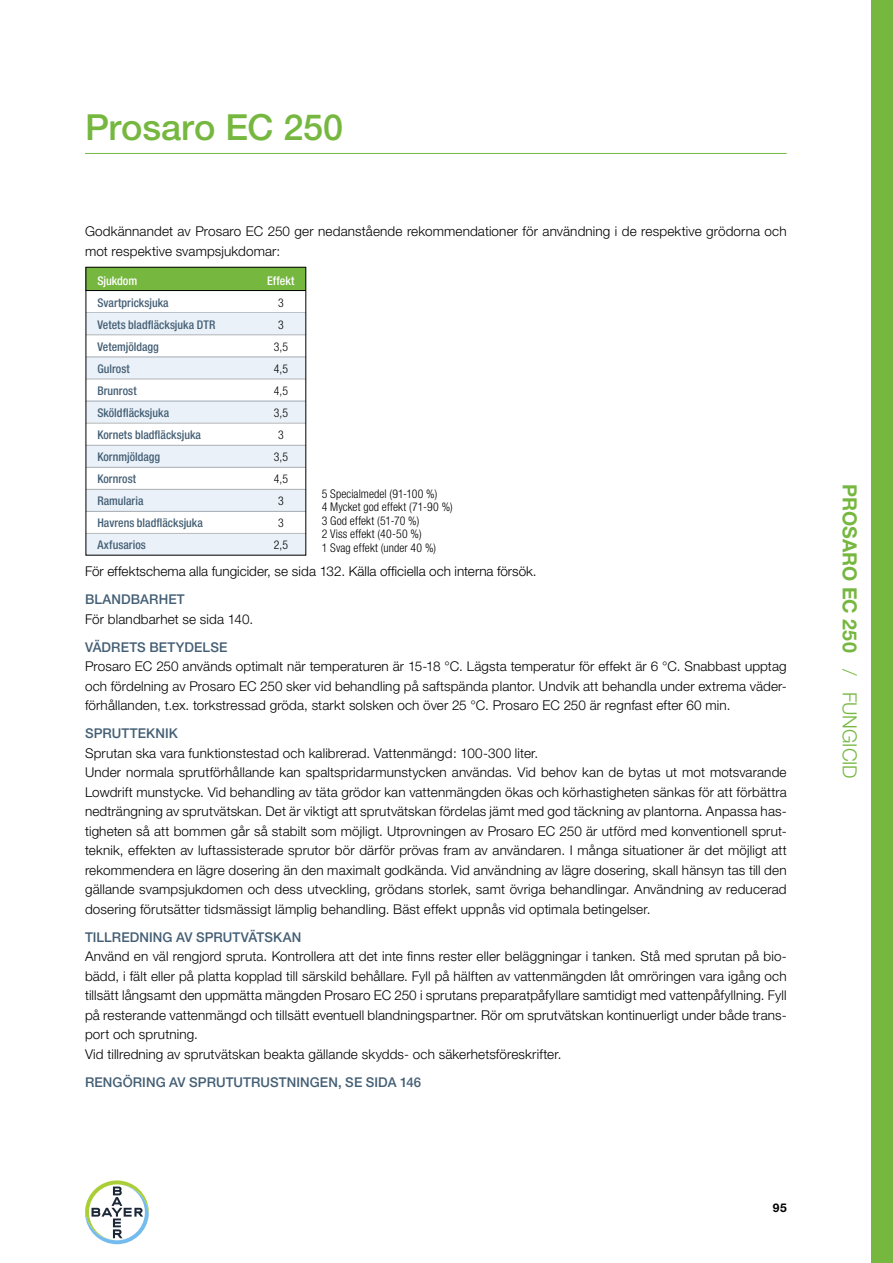
<style>
.page{position:relative;width:893px;height:1263px;background:#fff}
.page>*{position:absolute;margin:0;border:0;box-sizing:border-box;transform-origin:0 0}
.t1{font:500 36px "Helvetica Neue";color:#75b73f}
.t2{font:700 19.5px "Helvetica Neue";color:#75b73f}
.t3{font:300 13.5px/19.5px "Helvetica Neue";letter-spacing:.01em;color:#000}
.t4{font:500 13.5px "Helvetica Neue";letter-spacing:.005em;color:#445f75}
.t5{font:500 condensed 12px/22px "Helvetica Neue";letter-spacing:.005em;color:#445f75}
.t6{font:300 condensed 12px/22px "Helvetica Neue LT Std";letter-spacing:.01em;color:#000}
.t7{font:500 condensed 12px "Helvetica Neue";letter-spacing:-.005em;color:#fff}
.t8{font:700 12px "Helvetica Neue LT Std";color:#000}
.s1{font-weight:300}
</style>
<div class="page">
<svg style="left:85px;top:1180px;width:64px;height:64px"></svg>
<hr style="left:85px;top:153px;width:702px;height:1px;background:#75b73f">
<div style="left:872px;top:0;width:21px;height:1263px;background:#75b73f"></div>
<div style="left:86px;top:313px;width:220px;height:22px;background:#eaf1f8"></div>
<div style="left:86px;top:357px;width:220px;height:22px;background:#eaf1f8"></div>
<div style="left:86px;top:401px;width:220px;height:22px;background:#eaf1f8"></div>
<div style="left:86px;top:445px;width:220px;height:22px;background:#eaf1f8"></div>
<div style="left:86px;top:489px;width:220px;height:22px;background:#eaf1f8"></div>
<div style="left:86px;top:267px;width:220px;height:24px;background:#75b73f"></div>
<div style="left:86px;top:534px;width:220px;height:21px;background:#eaf1f8"></div>
<hr style="left:86px;top:290px;width:220px;height:1px;background:#000">
<hr style="left:86px;top:312px;width:220px;height:1px;background:#000">
<hr style="left:86px;top:334px;width:220px;height:1px;background:#000">
<hr style="left:86px;top:356px;width:220px;height:1px;background:#000">
<hr style="left:86px;top:378px;width:220px;height:1px;background:#000">
<hr style="left:86px;top:401px;width:220px;height:1px;background:#000">
<hr style="left:86px;top:423px;width:220px;height:1px;background:#000">
<hr style="left:86px;top:445px;width:220px;height:1px;background:#000">
<hr style="left:86px;top:467px;width:220px;height:1px;background:#000">
<hr style="left:86px;top:489px;width:220px;height:1px;background:#000">
<hr style="left:86px;top:511px;width:220px;height:1px;background:#000">
<hr style="left:86px;top:533px;width:220px;height:1px;background:#000">
<h1 class="t1" style="left:85px;top:105px;width:260px">Prosaro EC 250</h1>
<p class="t3" style="left:85px;top:221px;width:703px">Godkännandet av Prosaro EC 250 ger nedanstående rekommendationer för användning i de respektive grödorna och mot respektive svampsjukdomar:</p>
<p class="t7" style="left:267px;top:273px;width:29px">Effekt</p>
<p class="t6" style="left:274px;top:291px;width:16px;text-align:center">3<br>3<br>3,5<br>4,5<br>4,5<br>3,5<br>3<br>3,5<br>4,5<br>3<br>3<br>2,5</p>
<p class="t3" style="left:85px;top:561px;width:453px">För effektschema alla fungicider, se sida 132. Källa officiella och interna försök.</p>
<p class="t4" style="left:85px;top:591px;width:101px">BLANDBARHET</p>
<p class="t3" style="left:85px;top:609px;width:170px">För blandbarhet se sida 140.</p>
<p class="t4" style="left:85px;top:639px;width:144px">VÄDRETS BETYDELSE</p>
<p class="t3" style="left:85px;top:656px;width:703px;text-align:justify">Prosaro EC 250 används optimalt när temperaturen är 15-18 °C. Lägsta temperatur för effekt är 6 °C. Snabbast upptag och fördelning av Prosaro EC 250 sker vid behandling på saftspända plantor. Undvik att behandla under extrema väder&shy;förhållanden, t.ex. torkstressad gröda, starkt solsken och över 25 °C. Prosaro EC 250 är regnfast efter 60 min.</p>
<p class="t4" style="left:85px;top:725px;width:94px">SPRUTTEKNIK</p>
<p class="t3" style="left:85px;top:743px;width:703px">Sprutan ska vara funktionstestad och kalibrerad. Vattenmängd: 100-300 liter.<br>Under normala sprutförhållande kan spaltspridarmunstycken användas. Vid behov kan de bytas ut mot motsvarande Lowdrift munstycke. Vid behandling av täta grödor kan vattenmängden ökas och körhastigheten sänkas för att förbättra nedträngning av sprutvätskan. Det är viktigt att sprutvätskan fördelas jämt med god täckning av plantorna. Anpassa has&shy;tigheten så att bommen går så stabilt som möjligt. Utprovningen av Prosaro EC 250 är utförd med konventionell sprut&shy;teknik, effekten av luftassisterade sprutor bör därför prövas fram av användaren. I många situationer är det möjligt att rekommendera en lägre dosering än den maximalt godkända. Vid användning av lägre dosering, skall hänsyn tas till den gällande svampsjukdomen och dess utveckling, grödans storlek, samt övriga behandlingar. Användning av reducerad dosering förutsätter tidsmässigt lämplig behandling. Bäst effekt uppnås vid optimala betingelser.</p>
<p class="t4" style="left:85px;top:929px;width:218px">TILLREDNING AV SPRUTVÄTSKAN</p>
<p class="t3" style="left:85px;top:946px;width:703px">Använd en väl rengjord spruta. Kontrollera att det inte finns rester eller beläggningar i tanken. Stå med sprutan på bio&shy;bädd, i fält eller på platta kopplad till särskild behållare. Fyll på hälften av vattenmängden låt omröringen vara igång och tillsätt långsamt den uppmätta mängden Prosaro EC 250 i sprutans preparatpåfyllare samtidigt med vattenpåfyllning. Fyll på resterande vattenmängd och tillsätt eventuell blandningspartner. Rör om sprutvätskan kontinuerligt under både trans&shy;port och sprutning.<br>Vid tillredning av sprutvätskan beakta gällande skydds- och säkerhetsföreskrifter.</p>
<p class="t4" style="left:85px;top:1074px;width:338px">RENGÖRING AV SPRUTUTRUSTNINGEN, SE SIDA 146</p>
<p class="t7" style="left:97px;top:274px;width:42px">Sjukdom</p>
<p class="t5" style="left:97px;top:292px;width:120px">Svartpricksjuka<br>Vetets bladfläcksjuka DTR<br>Vetemjöldagg<br>Gulrost<br>Brunrost<br>Sköldfläcksjuka<br>Kornets bladfläcksjuka<br>Kornmjöldagg<br>Kornrost<br>Ramularia<br>Havrens bladfläcksjuka<br>Axfusarios</p>
<p class="t6" style="left:322px;top:487px;width:133px;line-height:13.5px">5 Specialmedel (91-100 %)<br>4 Mycket god effekt (71-90 %)<br>3 God effekt (51-70 %)<br>2 Viss effekt (40-50 %)<br>1 Svag effekt (under 40 %)</p>
<p class="t8" style="left:773px;top:1200px;width:15px">95</p>
<h2 class="t2" style="left:862px;top:484px;width:296px;rotate:90deg">PROSARO EC 250 <span class="s1">/ FUNGICID</span></h2>
</div>
